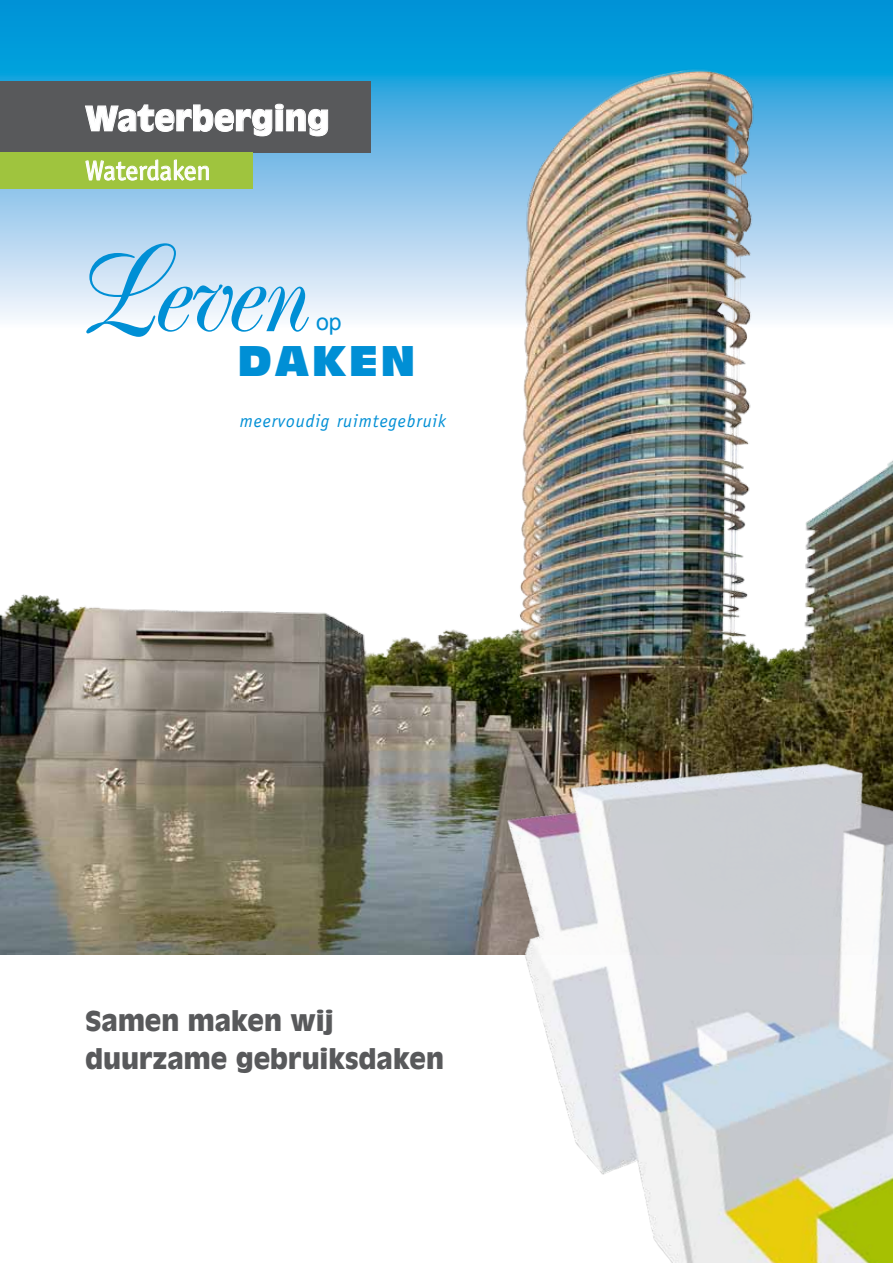
<style>
.page{position:relative;width:893px;height:1263px;background:#fff}
.page>*{position:absolute;margin:0;border:0;box-sizing:border-box;transform-origin:0 0}
.t1{font:106.8px "Poppl Exquisit";letter-spacing:.01em;color:#008fd5}
.t2{font:42px "Antique Olive Compact";letter-spacing:.05em;color:#008fd5}
.t3{font:900 33.45px "Antique Olive";color:#fff}
.t4{font:27.3px "Officina Sans";color:#fff}
.t5{font:900 27px/38.1px "Antique Olive";color:#58595b}
.t6{font:23.1px "Arial";color:#008fd5}
.t7{font:italic 18.15px "Officina Sans";letter-spacing:.05em;color:#008fd5}
</style>
<div class="page">
<div style="left:0;top:0;width:893px;height:329px;background:#0099d9"></div>
<img style="left:0;top:69px;width:893px;height:886px">
<img style="left:417px;top:692px;width:476px;height:571px">
<div style="left:0;top:81px;width:370px;height:72px;background:#58595b"></div>
<svg style="left:85px;top:103px;width:243px;height:34px"></svg>
<div style="left:0;top:153px;width:252px;height:36px;background:#9fc43e"></div>
<svg style="left:85px;top:159px;width:124px;height:22px"></svg>
<p class="t3" style="left:85px;top:99px;width:246px">Waterberging</p>
<p class="t4" style="left:85px;top:154px;width:127px">Waterdaken</p>
<h1 class="t1" style="left:68px;top:231px;width:238px">Leven</h1>
<h2 class="t2" style="left:237px;top:335px;width:179px">DAKEN</h2>
<p class="t6" style="left:316px;top:307px;width:27px">op</p>
<p class="t7" style="left:240px;top:410px;width:208px">meervoudig ruimtegebruik</p>
<p class="t5" style="left:85px;top:1001px;width:360px">Samen maken wij duurzame gebruiksdaken</p>
</div>
